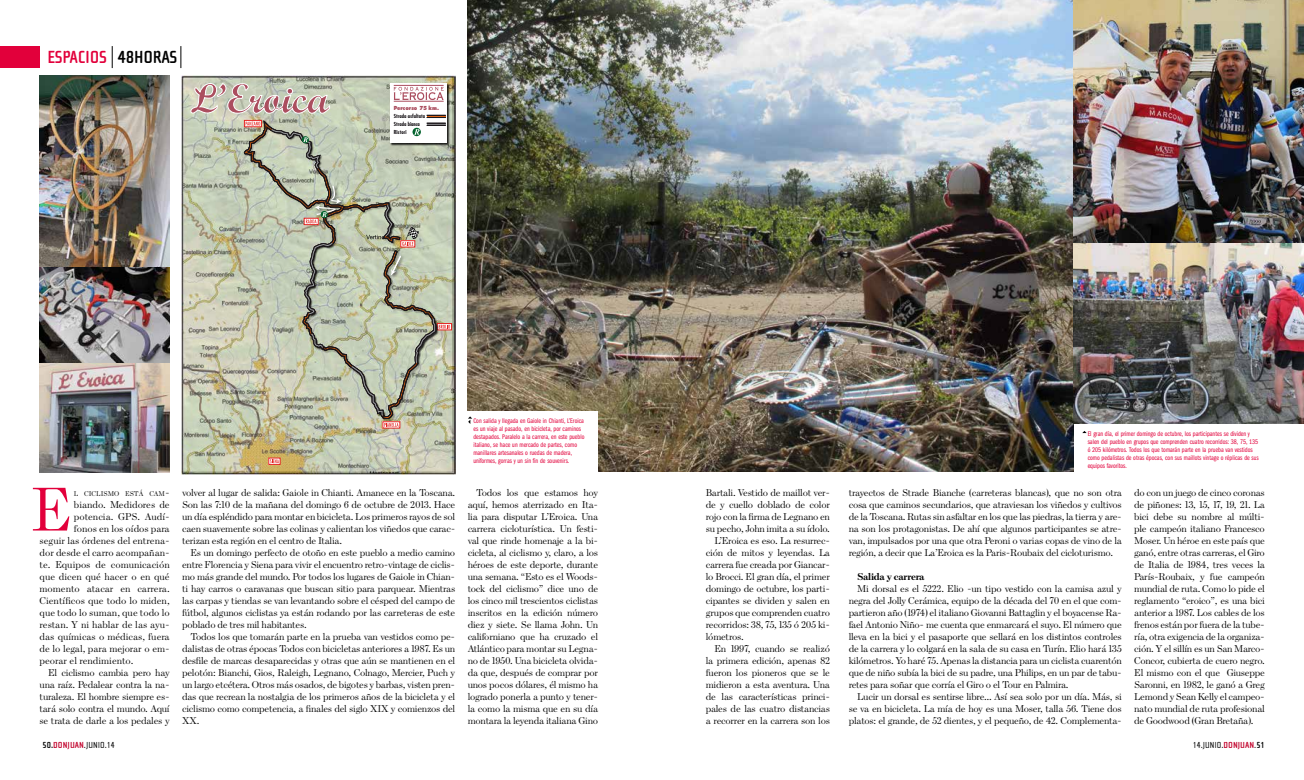
<style>
.page{position:relative;width:1304px;height:780px;background:#fff}
.page>*{position:absolute;margin:0;border:0;box-sizing:border-box;transform-origin:0 0}
.t1{font:300 62px "Escrow";color:#e2003b}
.t2{font:700 18px "Cholla Sans";letter-spacing:-.015em;color:#e2003b}
.t3{font:300 10px/12px "Escrow";letter-spacing:-.025em;color:#000;text-align:justify}
.t4{font:300 10px "Escrow";color:#000}
.t5{font:700 10px "Escrow";letter-spacing:-.025em;color:#000}
.t6{font:9px "Cholla Sans";color:#000}
.t7{font:7px/8px "Franklin Gothic Book Comp";color:#e2003b}
.t8{font:300 7px "Escrow";color:#000}
.t9{font:700 condensed 5.4px/8px "Futura";color:#1b171b}
.t10{font:800 5.4px "Futura";color:#ab4e5f;scale:.9 1}
.s1{color:#000}
.s2{font-size:10px}
.s3{font-weight:700}
.s4{font-weight:700;color:#c1002a}
</style>
<div class="page">
<div style="left:0;top:46px;width:39px;height:22px;background:#e2003b"></div>
<svg style="left:112px;top:46px;width:1px;height:22px"></svg>
<svg style="left:181px;top:46px;width:1px;height:22px"></svg>
<svg style="left:184px;top:79px;width:267px;height:391px;background:#c1c3a9"></svg>
<div style="left:182px;top:77px;width:271px;height:395px;border:1px solid #1b171b"></div>
<img style="left:390px;top:83px;width:60px;height:63px">
<div style="left:391px;top:83px;width:56px;height:60px;background:#fff"></div>
<svg style="left:427px;top:115px;width:19px;height:11px"></svg>
<svg style="left:394px;top:87px;width:50px;height:13px"></svg>
<hr style="left:394px;top:85px;width:50px;height:1px;background:#ab4e5f">
<hr style="left:394px;top:101px;width:50px;height:1px;background:#ab4e5f">
<div style="left:437px;top:323px;width:15px;height:7px;border:1px solid #e42522"></div>
<img style="left:243px;top:120px;width:202px;height:302px">
<svg style="left:244px;top:120px;width:192px;height:299px;background:#bec3af"></svg>
<svg style="left:270px;top:126px;width:54px;height:42px;background:#afb7a5"></svg>
<svg style="left:190px;top:83px;width:140px;height:31px;background:#c8b9b0"></svg>
<svg style="left:270px;top:459px;width:9px;height:4px"></svg>
<svg style="left:300px;top:186px;width:150px;height:231px;background:#b4b8a2"></svg>
<div style="left:383px;top:421px;width:17px;height:7px;border:1px solid #e42522"></div>
<svg style="left:384px;top:423px;width:15px;height:4px"></svg>
<img style="left:468px;top:0;width:606px;height:471px">
<img style="left:1074px;top:0;width:230px;height:424px">
<img style="left:40px;top:76px;width:130px;height:396px">
<div style="left:463px;top:412px;width:135px;height:60px;background:#fff"></div>
<svg style="left:468px;top:416px;width:4px;height:8px"></svg>
<h2 class="t2" style="left:47px;top:48px;width:123px">ESPACIOS <span class="s1">48HORAS</span></h2>
<p class="t10" style="left:394px;top:105px;width:52px">Percorso 75 km.</p>
<p class="t9" style="left:394px;top:112px;width:33px">Strada asfaltata<br>Strada bianca<br>Ristori</p>
<p class="t7" style="left:473px;top:416px;width:113px">Con salida y llegada en Gaiole in Chianti, L’Eroica es un viaje al pasado, en bicicleta, por caminos destapados. Paralelo a la carrera, en este pueblo italiano, se hace un mercado de partes, como manillares artesanales o ruedas de madera, uniformes, gorras y un sin fin de souvenirs.</p>
<p class="t7" style="left:1088px;top:430px;width:173px">El gran día, el primer domingo de octubre, los participantes se dividen y salen del pueblo en grupos que comprenden cuatro recorridos: 38, 75, 135 ó 205 kilómetros. Todos los que tomarán parte en la prueba van vestidos como pedalistas de otras épocas, con sus maillots vintage o réplicas de sus equipos favoritos.</p>
<h1 class="t1" style="left:31px;top:473px;width:43px">E</h1>
<p class="t3" style="left:849px;top:486px;width:275px">trayectos de Strade Bianche (carreteras blancas), que no son otra cosa que caminos secundarios, que atraviesan los viñedos y cultivos de la Toscana. Rutas sin asfaltar en los que las piedras, la tierra y are&shy;na son los protagonistas. De ahí que algunos participantes se atre&shy;van, impulsados por una que otra Peroni o varias copas de vino de la región, a decir que La’Eroica es la Paris-Roubaix del cicloturismo.</p>
<p class="t5" style="left:857px;top:570px;width:69px">Salida y carrera</p>
<p class="t3" style="left:849px;top:582px;width:275px;text-indent:8px">Mi dorsal es el 5222. Elio -un tipo vestido con la camisa azul y negra del Jolly Cerámica, equipo de la década del 70 en el que com&shy;partieron año (1974) el italiano Giovanni Battaglin y el boyacense Ra&shy;fael Antonio Niño- me cuenta que enmarcará el suyo. El número que lleva en la bici y el pasaporte que sellará en los distintos controles de la carrera y lo colgará en la sala de su casa en Turín. Elio hará 135 kilómetros. Yo haré 75. Apenas la distancia para un ciclista cuarentón que de niño subía la bici de su padre, una Philips, en un par de tabu&shy;retes para soñar que corría el Giro o el Tour en Palmira.</p>
<p class="t3" style="left:849px;top:690px;width:275px;text-indent:8px">Lucir un dorsal es sentirse libre… Así sea solo por un día. Más, si se va en bicicleta. La mía de hoy es una Moser, talla 56. Tiene dos platos: el grande, de 52 dientes, y el pequeño, de 42. Complementa-</p>
<p class="t3" style="left:182px;top:486px;width:275px">volver al lugar de salida: Gaiole in Chianti. Amanece en la Toscana.<br>Son las 7:10 de la mañana del domingo 6 de octubre de 2013. Hace un día espléndido para montar en bicicleta. Los primeros rayos de sol caen suavemente sobre las colinas y calientan los viñedos que carac&shy;terizan esta región en el centro de Italia.</p>
<p class="t3" style="left:182px;top:546px;width:275px;text-indent:8px">Es un domingo perfecto de otoño en este pueblo a medio camino entre Florencia y Siena para vivir el encuentro retro-vintage de ciclis&shy;mo más grande del mundo. Por todos los lugares de Gaiole in Chian&shy;ti hay carros o caravanas que buscan sitio para parquear. Mientras las carpas y tiendas se van levantando sobre el césped del campo de fútbol, algunos ciclistas ya están rodando por las carreteras de este poblado de tres mil habitantes.</p>
<p class="t3" style="left:182px;top:630px;width:275px;text-indent:8px">Todos los que tomarán parte en la prueba van vestidos como pe&shy;dalistas de otras épocas Todos con bicicletas anteriores a 1987. Es un desfile de marcas desaparecidas y otras que aún se mantienen en el pelotón: Bianchi, Gios, Raleigh, Legnano, Colnago, Mercier, Puch y un largo etcétera. Otros más osados, de bigotes y barbas, visten pren&shy;das que recrean la nostalgia de los primeros años de la bicicleta y el ciclismo como competencia, a finales del siglo XIX y comienzos del XX.</p>
<p class="t3" style="left:706px;top:486px;width:126px">Bartali. Vestido de maillot ver-</p>
<p class="t3" style="left:706px;top:498px;width:126px">de y cuello doblado de color</p>
<p class="t3" style="left:706px;top:510px;width:126px">rojo con la firma de Legnano en</p>
<p class="t3" style="left:706px;top:522px;width:126px">su pecho, John imita a su ídolo.</p>
<p class="t3" style="left:714px;top:534px;width:117px">L’Eroica es eso. La resurrec-</p>
<p class="t3" style="left:706px;top:546px;width:126px">ción de mitos y leyendas. La</p>
<p class="t3" style="left:706px;top:558px;width:126px">carrera fue creada por Giancar-</p>
<p class="t3" style="left:706px;top:570px;width:126px">lo Brocci. El gran día, el primer</p>
<p class="t3" style="left:706px;top:582px;width:126px">domingo de octubre, los parti-</p>
<p class="t3" style="left:706px;top:594px;width:126px">cipantes se dividen y salen en</p>
<p class="t3" style="left:706px;top:606px;width:126px">grupos que comprenden cuatro</p>
<p class="t3" style="left:706px;top:618px;width:126px">recorridos: 38, 75, 135 ó 205 ki-</p>
<p class="t3" style="left:706px;top:630px;width:39px">lómetros.</p>
<p class="t3" style="left:714px;top:642px;width:117px">En 1997, cuando se realizó</p>
<p class="t3" style="left:706px;top:654px;width:126px">la primera edición, apenas 82</p>
<p class="t3" style="left:706px;top:666px;width:126px">fueron los pioneros que se le</p>
<p class="t3" style="left:706px;top:678px;width:126px">midieron a esta aventura. Una</p>
<p class="t3" style="left:706px;top:690px;width:126px">de las características princi-</p>
<p class="t3" style="left:706px;top:702px;width:126px">pales de las cuatro distancias</p>
<p class="t3" style="left:706px;top:714px;width:126px">a recorrer en la carrera son los</p>
<p class="t3" style="left:468px;top:486px;width:132px;text-indent:8px">Todos los que estamos hoy aquí, hemos aterrizado en Ita&shy;lia para disputar L’Eroica. Una carrera cicloturística. Un festi&shy;val que rinde homenaje a la bi&shy;cicleta, al ciclismo y, claro, a los héroes de este deporte, durante una semana. “Esto es el Woods&shy;tock del ciclismo” dice uno de los cinco mil trescientos ciclistas inscritos en la edición número diez y siete. Se llama John. Un californiano que ha cruzado el Atlántico para montar su Legna&shy;no de 1950. Una bicicleta olvida&shy;da que, después de comprar por unos pocos dólares, él mismo ha logrado ponerla a punto y tener&shy;la como la misma que en su día montara la leyenda italiana Gino</p>
<p class="t8" style="left:74px;top:489px;width:97px">L CICLISMO ESTÁ CAM<span class="s2">-</span></p>
<p class="t4" style="left:74px;top:498px;width:97px">biando. Medidores de</p>
<p class="t4" style="left:74px;top:510px;width:97px">potencia. GPS. Audí-</p>
<p class="t4" style="left:74px;top:522px;width:97px">fonos en los oídos para</p>
<p class="t4" style="left:40px;top:534px;width:132px">seguir las órdenes del entrena-</p>
<p class="t4" style="left:40px;top:546px;width:132px">dor desde el carro acompañan-</p>
<p class="t4" style="left:40px;top:558px;width:132px">te. Equipos de comunicación</p>
<p class="t4" style="left:40px;top:570px;width:132px">que dicen qué hacer o en qué</p>
<p class="t4" style="left:40px;top:582px;width:132px">momento atacar en carrera.</p>
<p class="t4" style="left:40px;top:594px;width:132px">Científicos que todo lo miden,</p>
<p class="t4" style="left:40px;top:606px;width:132px">que todo lo suman, que todo lo</p>
<p class="t4" style="left:40px;top:618px;width:132px">restan. Y ni hablar de las ayu-</p>
<p class="t4" style="left:40px;top:630px;width:132px">das químicas o médicas, fuera</p>
<p class="t4" style="left:40px;top:642px;width:132px">de lo legal, para mejorar o em-</p>
<p class="t4" style="left:40px;top:654px;width:95px">peorar el rendimiento.</p>
<p class="t3" style="left:48px;top:666px;width:123px">El ciclismo cambia pero hay</p>
<p class="t3" style="left:40px;top:678px;width:132px">una raíz. Pedalear contra la na-</p>
<p class="t3" style="left:40px;top:690px;width:132px">turaleza. El hombre siempre es-</p>
<p class="t3" style="left:40px;top:702px;width:132px">tará solo contra el mundo. Aquí</p>
<p class="t3" style="left:40px;top:714px;width:132px">se trata de darle a los pedales y</p>
<p class="t6" style="left:43px;top:739px;width:74px"><span class="s3">50.</span><span class="s4">DONJUAN</span>.JUNIO.14</p>
<p class="t3" style="left:1134px;top:486px;width:132px">do con un juego de cinco coronas de piñones: 13, 15, 17, 19, 21. La bici debe su nombre al múlti&shy;ple campeón italiano Francesco Moser. Un héroe en este país que ganó, entre otras carreras, el Giro de Italia de 1984, tres veces la París-Roubaix, y fue campeón mundial de ruta. Como lo pide el reglamento “eroico”, es una bici anterior a 1987. Los cables de los frenos están por fuera de la tube&shy;ría, otra exigencia de la organiza&shy;ción. Y el sillín es un San Marco-Concor, cubierta de cuero negro.<br>El mismo con el que Giuseppe Saronni, en 1982, le ganó a Greg Lemond y Sean Kelly el campeo&shy;nato mundial de ruta profesional de Goodwood (Gran Bretaña).</p>
<p class="t6" style="left:1193px;top:740px;width:74px">14.JUNIO.<span class="s4">DONJUAN</span>.<span class="s3">51</span></p>
</div>
